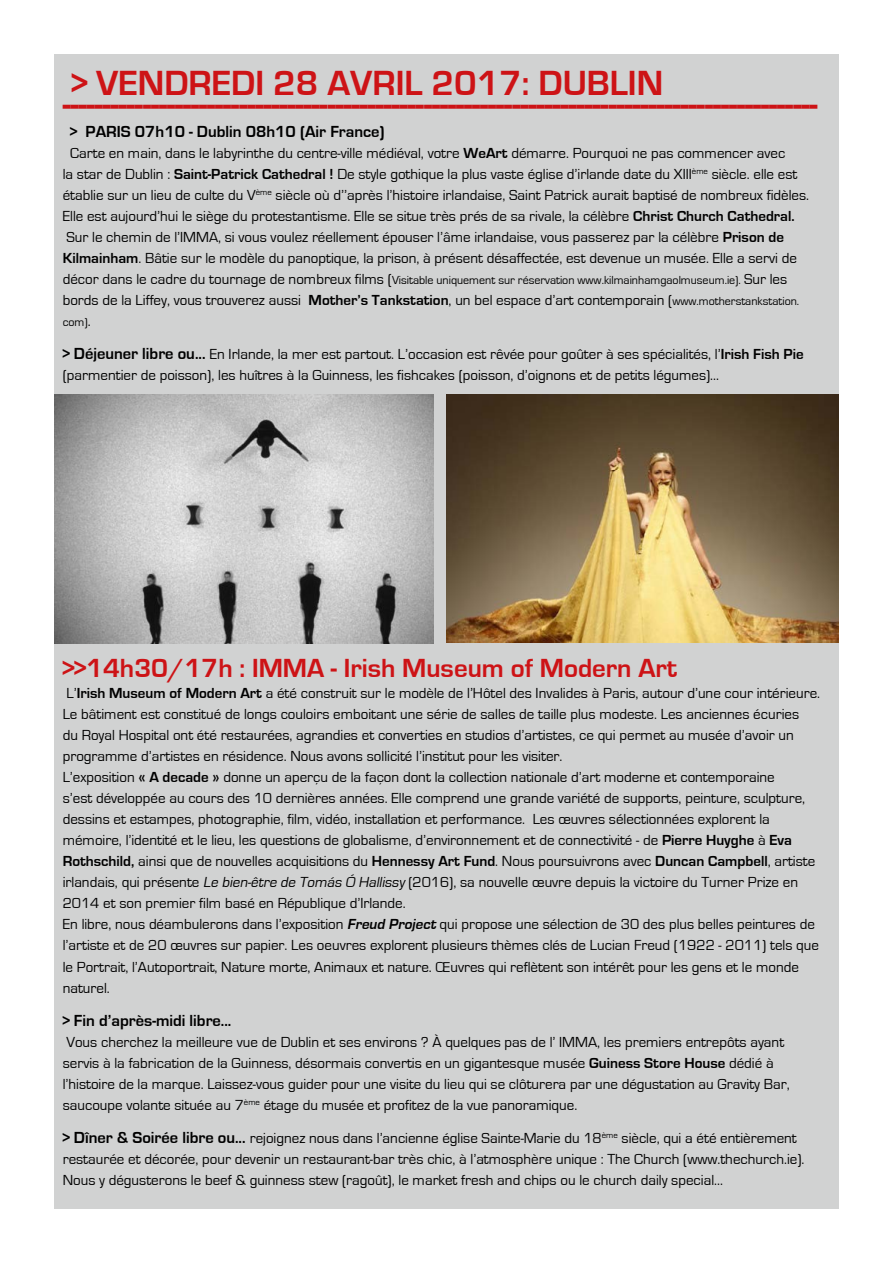
<style>
.page{position:relative;width:893px;height:1263px;background:#fff}
.page>*{position:absolute;margin:0;border:0;box-sizing:border-box;transform-origin:0 0}
.t1{font:700 36px "Eurostile";color:#cd1316}
.t2{font:700 27px "Eurostile";color:#cd1316}
.t3{font:700 16.5px "Eurostile";color:#000}
.t4{font:15px/21px "Eurostile";color:#000}
.t5{font:12px "Eurostile";color:#000}
.s1{font-weight:700}
.s2{font-size:15px}
.s3{font-size:12px}
.s4{font-weight:700;font-size:16.5px}
.s5{font-style:italic}
.s6{font-weight:700;font-style:italic}
</style>
<div class="page">
<div style="left:55px;top:54px;width:784px;height:1155px;background:#d1d2d2"></div>
<img style="left:446px;top:394px;width:393px;height:248px">
<img style="left:55px;top:394px;width:379px;height:249px">
<h1 class="t1" style="left:72px;top:64px;width:593px">&gt; VENDREDI 28 AVRIL 2017: DUBLIN</h1>
<h1 class="t1" style="left:63px;top:85px;width:756px">----------------------------------------------------------------------------------------------</h1>
<p class="t3" style="left:70px;top:123px;width:316px">&gt; PARIS 07h10 - Dublin 08h10 (Air France)</p>
<p class="t4" style="left:63px;top:143px;width:748px;text-indent:8px">Carte en main, dans le labyrinthe du centre-ville médiéval, votre <span class="s1">WeArt</span> démarre. Pourquoi ne pas commencer avec<br>la star de Dublin : <span class="s1">Saint-Patrick Cathedral !</span> De style gothique la plus vaste église d’irlande date du XIII<sup>ème</sup> siècle. elle est établie sur un lieu de culte du V<sup>ème</sup> siècle où d’’après l’histoire irlandaise, Saint Patrick aurait baptisé de nombreux fidèles.<br>Elle est aujourd’hui le siège du protestantisme. Elle se situe très prés de sa rivale, la célèbre <span class="s1">Christ Church Cathedral.<br></span>Sur le chemin de l’IMMA, si vous voulez réellement épouser l’âme irlandaise, vous passerez par la célèbre <span class="s1">Prison de Kilmainham</span>. Bâtie sur le modèle du panoptique, la prison, à présent désaffectée, est devenue un musée. Elle a servi de</p>
<p class="t5" style="left:63px;top:274px;width:726px"><span class="s2">décor dans le cadre du tournage de nombreux films (</span>Visitable uniquement sur réservation www.kilmainhamgaolmuseum.ie). <span class="s2">Sur les</span></p>
<p class="t4" style="left:63px;top:290px;width:738px">bords de la Liffey, vous trouverez aussi <span class="s1">Mother’s Tankstation</span>, un bel espace d’art contemporain (<span class="s3">www.motherstankstation.</span></p>
<p class="t5" style="left:63px;top:316px;width:30px">com)<span class="s2">.</span></p>
<p class="t4" style="left:63px;top:344px;width:742px"><span class="s4">&gt; Déjeuner libre ou...</span> En Irlande, la mer est partout. L’occasion est rêvée pour goûter à ses spécialités, l’<span class="s1">Irish Fish Pie </span>(parmentier de poisson), les huîtres à la Guinness, les fishcakes (poisson, d’oignons et de petits légumes)...</p>
<h2 class="t2" style="left:63px;top:654px;width:616px">&gt;&gt;14h30/17h : IMMA - Irish Museum of Modern Art</h2>
<p class="t4" style="left:63px;top:683px;width:759px">L’<span class="s1">Irish Museum of Modern Art</span> a été construit sur le modèle de l’Hôtel des Invalides à Paris, autour d’une cour intérieure.<br>Le bâtiment est constitué de longs couloirs emboitant une série de salles de taille plus modeste. Les anciennes écuries<br>du Royal Hospital ont été restaurées, agrandies et converties en studios d’artistes, ce qui permet au musée d’avoir un programme d’artistes en résidence. Nous avons sollicité l’institut pour les visiter.<br>L’exposition <span class="s1">« A decade »</span> donne un aperçu de la façon dont la collection nationale d’art moderne et contemporaine<br>s’est développée au cours des 10 dernières années. Elle comprend une grande variété de supports, peinture, sculpture, dessins et estampes, photographie, film, vidéo, installation et performance. Les œuvres sélectionnées explorent la mémoire, l’identité et le lieu, les questions de globalisme, d’environnement et de connectivité - de <span class="s1">Pierre Huyghe</span> à <span class="s1">Eva Rothschild,</span> ainsi que de nouvelles acquisitions du <span class="s1">Hennessy Art Fund</span>. Nous poursuivrons avec <span class="s1">Duncan Campbell</span>, artiste irlandais, qui présente <span class="s5">Le bien-être de Tomás Ó Hallissy</span> (2016), sa nouvelle œuvre depuis la victoire du Turner Prize en 2014 et son premier film basé en République d’Irlande.<br>En libre, nous déambulerons dans l’exposition <span class="s6">Freud Project</span>qui propose une sélection de 30 des plus belles peintures de l’artiste et de 20 œuvres sur papier. Les oeuvres explorent plusieurs thèmes clés de Lucian Freud (1922 - 2011) tels que le Portrait, l’Autoportrait, Nature morte, Animaux et nature. Œuvres qui reflètent son intérêt pour les gens et le monde naturel.</p>
<p class="t3" style="left:63px;top:1011px;width:170px">&gt; Fin d’après-midi libre...</p>
<p class="t4" style="left:63px;top:1031px;width:728px">Vous cherchez la meilleure vue de Dublin et ses environs ? À quelques pas de l’ IMMA, les premiers entrepôts ayant servis à la fabrication de la Guinness, désormais convertis en un gigantesque musée <span class="s1">Guiness Store House</span> dédié à l’histoire de la marque. Laissez-vous guider pour une visite du lieu qui se clôturera par une dégustation au Gravity Bar, saucoupe volante située au 7<sup>ème</sup> étage du musée et profitez de la vue panoramique.</p>
<p class="t4" style="left:63px;top:1127px;width:743px"><span class="s4">&gt; Dîner &amp; Soirée libre ou...</span> rejoignez nous dans l’ancienne église Sainte-Marie du 18<sup>ème</sup> siècle, qui a été entièrement restaurée et décorée, pour devenir un restaurant-bar très chic, à l’atmosphère unique : The Church (www.thechurch.ie).<br>Nous y dégusterons le beef &amp; guinness stew (ragoût), le market fresh and chips ou le church daily special...</p>
</div>
